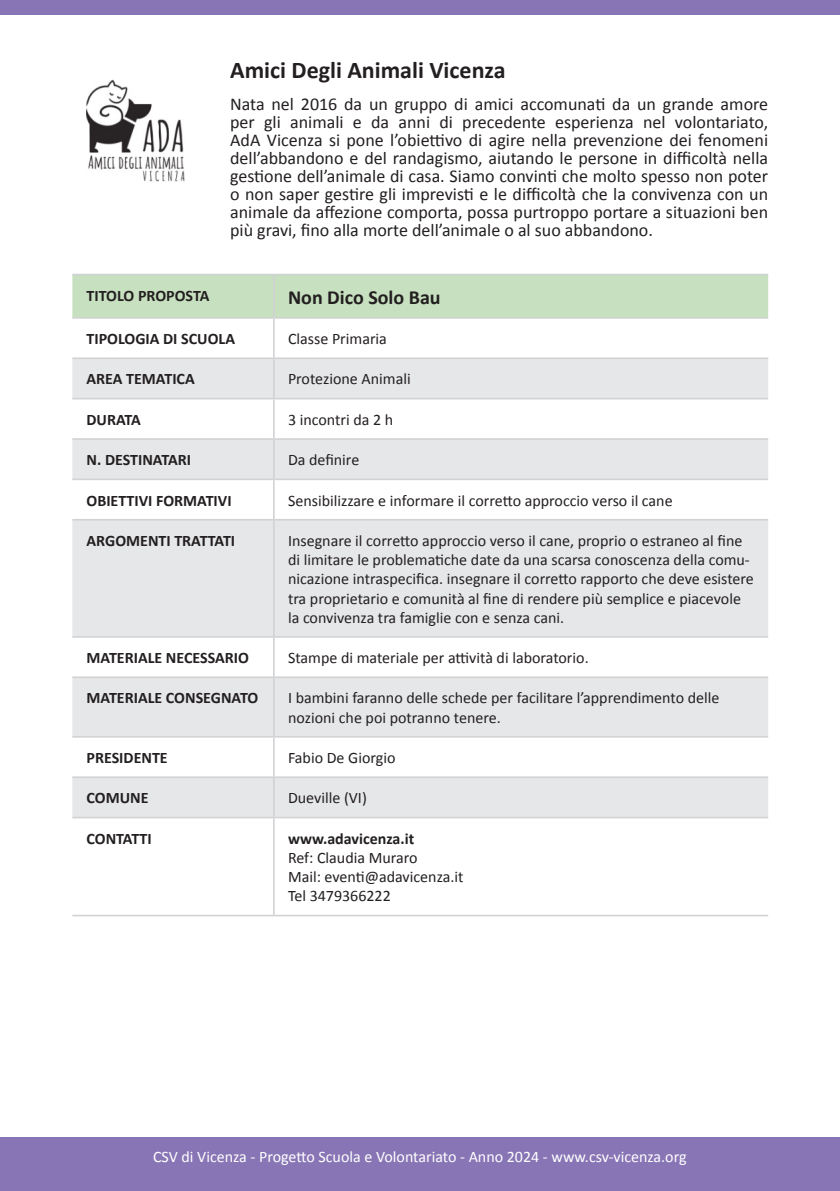
<style>
.page{position:relative;width:840px;height:1191px;background:#fff}
.page>*{position:absolute;margin:0;border:0;box-sizing:border-box;transform-origin:0 0}
.t1{font:700 24px "Calibri";color:#231f20}
.t2{font:700 20px "Calibri";color:#231f20}
.t3{font:18px/18px "Calibri";color:#231f20;text-align:justify}
.t4{font:16px/19.2px "Calibri";color:#231f20}
.t5{font:700 16px "Calibri";color:#231f20}
.t6{font:16px "Calibri";color:#fff}
</style>
<div class="page">
<div style="left:72px;top:275px;width:695px;height:42px;background:#c7e0bf"></div>
<svg style="left:72px;top:359px;width:695px;height:457px;fill:#e6e7e9"></svg>
<hr style="left:72px;top:274px;width:202px;height:1px;background:#d1d2d4">
<hr style="left:274px;top:274px;width:493px;height:1px;background:#d1d2d4">
<hr style="left:273px;top:275px;width:1px;height:42px;background:#d1d2d4">
<hr style="left:72px;top:317px;width:202px;height:2px;background:#d1d2d4">
<hr style="left:274px;top:317px;width:493px;height:2px;background:#d1d2d4">
<hr style="left:273px;top:319px;width:1px;height:38px;background:#d1d2d4">
<hr style="left:72px;top:357px;width:202px;height:2px;background:#d1d2d4">
<hr style="left:274px;top:357px;width:493px;height:2px;background:#d1d2d4">
<hr style="left:273px;top:359px;width:1px;height:39px;background:#d1d2d4">
<hr style="left:72px;top:398px;width:202px;height:1px;background:#d1d2d4">
<hr style="left:274px;top:398px;width:493px;height:1px;background:#d1d2d4">
<hr style="left:273px;top:399px;width:1px;height:39px;background:#d1d2d4">
<hr style="left:72px;top:438px;width:202px;height:2px;background:#d1d2d4">
<hr style="left:274px;top:438px;width:493px;height:2px;background:#d1d2d4">
<hr style="left:273px;top:440px;width:1px;height:38px;background:#d1d2d4">
<hr style="left:72px;top:478px;width:202px;height:2px;background:#d1d2d4">
<hr style="left:274px;top:478px;width:493px;height:2px;background:#d1d2d4">
<hr style="left:273px;top:480px;width:1px;height:39px;background:#d1d2d4">
<hr style="left:72px;top:519px;width:202px;height:1px;background:#d1d2d4">
<hr style="left:274px;top:519px;width:493px;height:1px;background:#d1d2d4">
<hr style="left:273px;top:520px;width:1px;height:116px;background:#d1d2d4">
<hr style="left:72px;top:636px;width:202px;height:1px;background:#d1d2d4">
<hr style="left:274px;top:636px;width:493px;height:1px;background:#d1d2d4">
<hr style="left:273px;top:637px;width:1px;height:39px;background:#d1d2d4">
<hr style="left:72px;top:676px;width:202px;height:2px;background:#d1d2d4">
<hr style="left:274px;top:676px;width:493px;height:2px;background:#d1d2d4">
<hr style="left:273px;top:678px;width:1px;height:58px;background:#d1d2d4">
<hr style="left:72px;top:736px;width:202px;height:1px;background:#d1d2d4">
<hr style="left:274px;top:736px;width:493px;height:1px;background:#d1d2d4">
<hr style="left:273px;top:737px;width:1px;height:39px;background:#d1d2d4">
<hr style="left:72px;top:776px;width:202px;height:2px;background:#d1d2d4">
<hr style="left:274px;top:776px;width:493px;height:2px;background:#d1d2d4">
<hr style="left:273px;top:778px;width:1px;height:38px;background:#d1d2d4">
<hr style="left:72px;top:816px;width:202px;height:2px;background:#d1d2d4">
<hr style="left:274px;top:816px;width:493px;height:2px;background:#d1d2d4">
<hr style="left:273px;top:818px;width:1px;height:96px;background:#d1d2d4">
<hr style="left:72px;top:914px;width:202px;height:2px;background:#d1d2d4">
<hr style="left:274px;top:914px;width:493px;height:2px;background:#d1d2d4">
<div style="left:0;top:1137px;width:839px;height:54px;background:#8875b5"></div>
<div style="left:0;top:0;width:839px;height:15px;background:#8875b5"></div>
<img style="left:87px;top:79px;width:98px;height:103px">
<h1 class="t1" style="left:230px;top:60px;width:277px">Amici Degli Animali Vicenza</h1>
<p class="t3" style="left:230px;top:96px;width:539px">Nata nel 2016 da un gruppo di amici accomunati da un grande amore per gli animali e da anni di precedente esperienza nel volontariato, AdA Vicenza si pone l’obiettivo di agire nella prevenzione dei fenomeni dell’abbandono e del randagismo, aiutando le persone in difficoltà nella gestione dell’animale di casa. Siamo convinti che molto spesso non poter o non saper gestire gli imprevisti e le difficoltà che la convivenza con un animale da affezione comporta, possa purtroppo portare a situazioni ben più gravi, fino alla morte dell’animale o al suo abbandono.</p>
<p class="t5" style="left:86px;top:289px;width:124px">TITOLO PROPOSTA</p>
<p class="t2" style="left:288px;top:289px;width:154px">Non Dico Solo Bau</p>
<p class="t5" style="left:86px;top:332px;width:150px">TIPOLOGIA DI SCUOLA</p>
<p class="t4" style="left:288px;top:330px;width:100px">Classe Primaria</p>
<p class="t5" style="left:86px;top:372px;width:110px">AREA TEMATICA</p>
<p class="t4" style="left:288px;top:371px;width:124px">Protezione Animali</p>
<p class="t5" style="left:86px;top:413px;width:56px">DURATA</p>
<p class="t4" style="left:288px;top:411px;width:107px">3 incontri da 2 h</p>
<p class="t5" style="left:86px;top:453px;width:106px">N. DESTINATARI</p>
<p class="t4" style="left:288px;top:451px;width:73px">Da definire</p>
<p class="t5" style="left:86px;top:493px;width:146px">OBIETTIVI FORMATIVI</p>
<p class="t4" style="left:288px;top:492px;width:386px">Sensibilizzare e informare il corretto approccio verso il cane</p>
<p class="t5" style="left:86px;top:534px;width:150px">ARGOMENTI TRATTATI</p>
<p class="t4" style="left:288px;top:532px;width:467px">Insegnare il corretto approccio verso il cane, proprio o estraneo al fine di limitare le problematiche date da una scarsa conoscenza della comu&shy;nicazione intraspecifica. insegnare il corretto rapporto che deve esistere tra proprietario e comunità al fine di rendere più semplice e piacevole la convivenza tra famiglie con e senza cani.</p>
<p class="t5" style="left:86px;top:651px;width:164px">MATERIALE NECESSARIO</p>
<p class="t4" style="left:288px;top:649px;width:302px">Stampe di materiale per attività di laboratorio.</p>
<p class="t5" style="left:86px;top:691px;width:173px">MATERIALE CONSEGNATO</p>
<p class="t4" style="left:288px;top:690px;width:433px">I bambini faranno delle schede per facilitare l’apprendimento delle nozioni che poi potranno tenere.</p>
<p class="t5" style="left:86px;top:751px;width:83px">PRESIDENTE</p>
<p class="t4" style="left:288px;top:749px;width:109px">Fabio De Giorgio</p>
<p class="t5" style="left:86px;top:791px;width:63px">COMUNE</p>
<p class="t4" style="left:288px;top:790px;width:80px">Dueville (VI)</p>
<p class="t5" style="left:86px;top:831px;width:67px">CONTATTI</p>
<p class="t5" style="left:288px;top:831px;width:128px">www.adavicenza.it</p>
<p class="t4" style="left:288px;top:849px;width:177px">Ref: Claudia Muraro<br>Mail: eventi@adavicenza.it<br>Tel 3479366222</p>
<p class="t6" style="left:153px;top:1149px;width:534px">CSV di Vicenza - Progetto Scuola e Volontariato - Anno 2024 - www.csv-vicenza.org</p>
</div>
